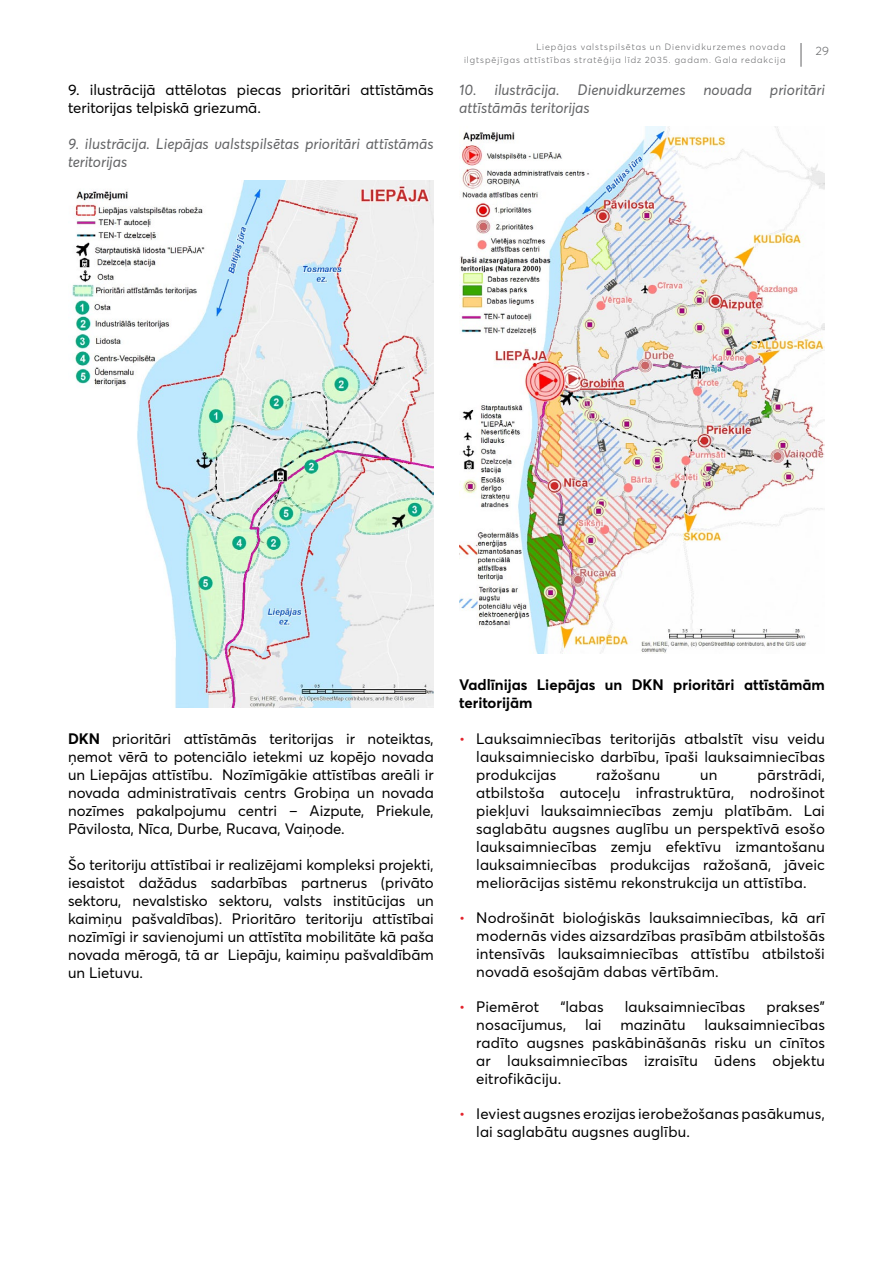
<style>
.page{position:relative;width:893px;height:1263px;background:#fff}
.page>*{position:absolute;margin:0;border:0;box-sizing:border-box;transform-origin:0 0}
.t1{font:15px/18px "Averta CY";letter-spacing:.005em;color:#000;text-align:justify}
.t2{font:italic 15px/18px "Averta CY";color:#636466}
.t3{font:700 15px/18px "Averta CY";color:#000}
.t4{font:300 12px "Averta CY";color:#636466}
.t5{font:300 9px/12.3px "Averta CY";letter-spacing:.105em;color:#636466;text-align:right}
.s1{font-weight:700}
.s2{color:#e3232c}
</style>
<div class="page">
<svg style="left:801px;top:43px;width:1px;height:24px"></svg>
<img style="left:72px;top:181px;width:362px;height:526px">
<img style="left:459px;top:127px;width:365px;height:526px">
<p class="t1" style="left:68px;top:81px;width:367px">9. ilustrācijā attēlotas piecas prioritāri attīstāmās teritorijas telpiskā griezumā.</p>
<p class="t2" style="left:68px;top:135px;width:367px">9. ilustrācija. Liepājas valstspilsētas prioritāri attīstāmās teritorijas</p>
<p class="t5" style="left:464px;top:41px;width:323px">Liepājas valstspilsētas un Dienvidkurzemes novada<br>ilgtspējīgas attīstības stratēģija līdz 2035. gadam. Gala redakcija</p>
<p class="t4" style="left:816px;top:42px;width:15px">29</p>
<p class="t2" style="left:459px;top:81px;width:367px">10. ilustrācija. Dienvidkurzemes novada prioritāri attīstāmās teritorijas</p>
<p class="t1" style="left:68px;top:729px;width:367px"><span class="s1">DKN</span> prioritāri attīstāmās teritorijas ir noteiktas, ņemot vērā to potenciālo ietekmi uz kopējo novada un Liepājas attīstību. Nozīmīgākie attīstības areāli ir novada administratīvais centrs Grobiņa un novada nozīmes pakalpojumu centri – Aizpute, Priekule, Pāvilosta, Nīca, Durbe, Rucava, Vaiņode.</p>
<p class="t1" style="left:68px;top:855px;width:367px">Šo teritoriju attīstībai ir realizējami kompleksi projekti, iesaistot dažādus sadarbības partnerus (privāto sektoru, nevalstisko sektoru, valsts institūcijas un kaimiņu pašvaldības). Prioritāro teritoriju attīstībai nozīmīgi ir savienojumi un attīstīta mobilitāte kā paša novada mērogā, tā ar Liepāju, kaimiņu pašvaldībām un Lietuvu.</p>
<p class="t3" style="left:459px;top:674px;width:367px">Vadlīnijas Liepājas un DKN prioritāri attīstāmām teritorijām</p>
<p class="t1" style="left:476px;top:729px;width:350px;text-indent:-17px"><span class="s2">•</span> Lauksaimniecības teritorijās atbalstīt visu veidu lauksaimniecisko darbību, īpaši lauksaimniecības produkcijas</p>
<p class="t1" style="left:476px;top:765px;width:350px;text-indent:281px">pārstrādi, atbilstoša autoceļu infrastruktūra, nodrošinot piekļuvi lauksaimniecības zemju platībām. Lai saglabātu augsnes auglību un perspektīvā esošo lauksaimniecības zemju efektīvu izmantošanu lauksaimniecības produkcijas ražošanā, jāveic meliorācijas sistēmu rekonstrukcija un attīstība.</p>
<p class="t1" style="left:476px;top:908px;width:350px;text-indent:-17px"><span class="s2">•</span> Nodrošināt bioloģiskās lauksaimniecības, kā arī modernās vides aizsardzības prasībām atbilstošās intensīvās lauksaimniecības attīstību atbilstoši novadā esošajām dabas vērtībām.</p>
<p class="t1" style="left:459px;top:997px;width:82px"><span class="s2">•</span> Piemērot</p>
<p class="t1" style="left:560px;top:997px;width:45px">“labas</p>
<p class="t1" style="left:625px;top:997px;width:122px">lauksaimniecības</p>
<p class="t1" style="left:596px;top:765px;width:65px">ražošanu</p>
<p class="t1" style="left:700px;top:765px;width:19px">un</p>
<p class="t1" style="left:476px;top:997px;width:350px;text-indent:290px">prakses” nosacījumus, lai mazinātu lauksaimniecības radīto augsnes paskābināšanās risku un cīnītos ar lauksaimniecības izraisītu ūdens objektu eitrofikāciju.</p>
<p class="t1" style="left:476px;top:1104px;width:350px;text-indent:-17px"><span class="s2">•</span> Ieviest augsnes erozijas ierobežošanas pasākumus, lai saglabātu augsnes auglību.</p>
</div>
